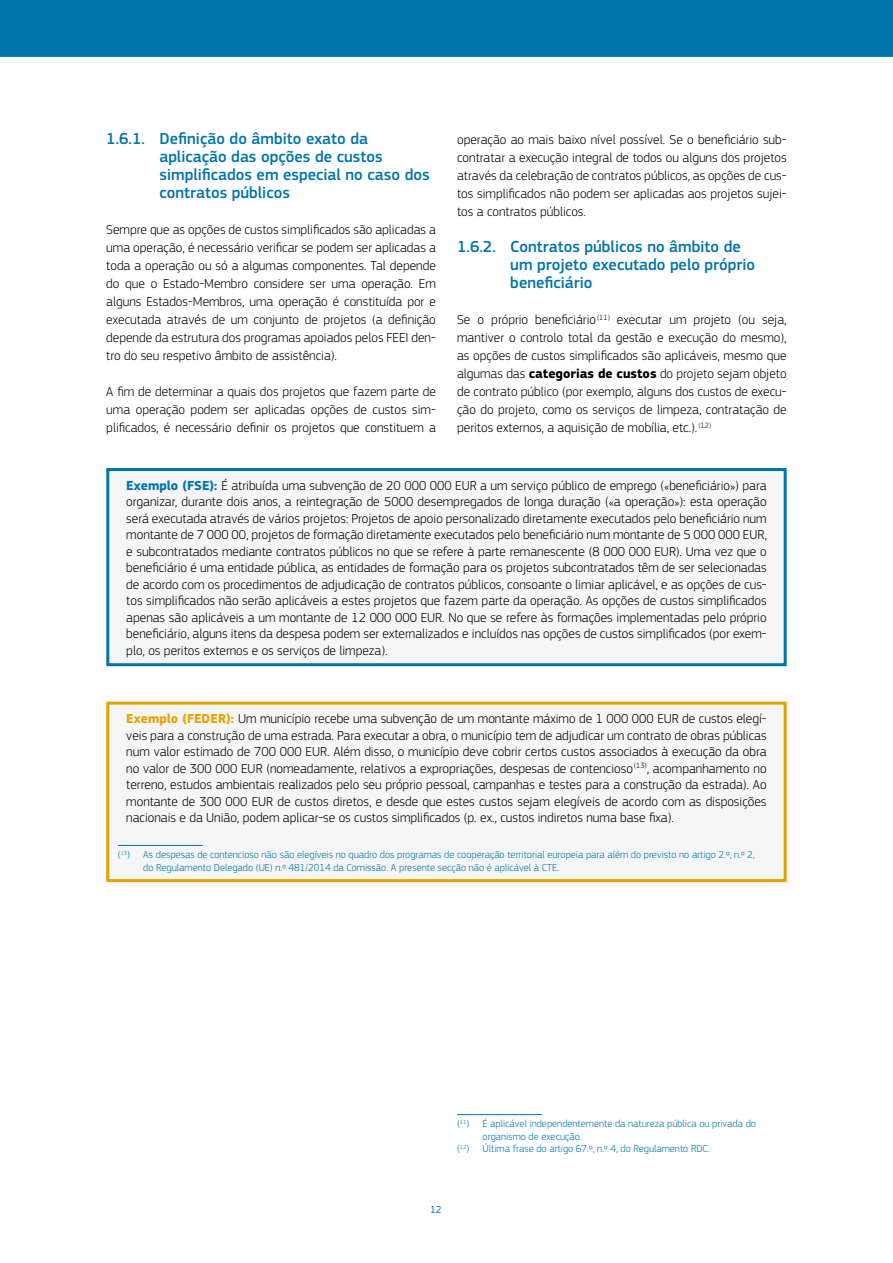
<style>
.page{position:relative;width:893px;height:1263px;background:#fff}
.page>*{position:absolute;margin:0;border:0;box-sizing:border-box;transform-origin:0 0}
.t1{font:500 16.5px/18px "EC Square Sans Pro";color:#0074ac}
.Box_Body{font:300 13.5px/16.5px "EC Square Sans Pro";color:#000;text-align:justify}
.Body{font:300 13.5px/18px "EC Square Sans Pro";color:#000;text-align:justify}
.t2{font:300 10.5px/12.6px "EC Square Sans Pro";color:#0074ac}
.t3{font:10.5px "EC Square Sans Pro";color:#0074ac}
.s1{font-weight:700}
.s2{font-weight:700;color:#0074ac}
.s3{font-weight:700;color:#e6a200}
</style>
<div class="page">
<div style="left:0;top:0;width:893px;height:57px;background:#0074ac"></div>
<hr style="left:457px;top:1114px;width:85px;height:1px;background:#0074ac">
<div style="left:108px;top:470px;width:677px;height:195px;background:#f6f6f6"></div>
<div style="left:106px;top:468px;width:681px;height:198px;border:3px solid #0074ac"></div>
<div style="left:108px;top:703px;width:677px;height:178px;background:#f6f6f6"></div>
<hr style="left:118px;top:845px;width:85px;height:1px;background:#0074ac">
<div style="left:106px;top:702px;width:681px;height:180px;border:3px solid #e6a200"></div>
<p class="t1" style="left:159px;top:130px;width:272px;text-indent:-53px">1.6.1. Definição do âmbito exato da aplicação das opções de custos simplificados em especial no caso dos contratos públicos</p>
<p class="Body" style="left:106px;top:220px;width:331px">Sempre que as opções de custos simplificados são aplicadas a uma operação, é necessário verificar se podem ser aplicadas a toda a operação ou só a algumas componentes. Tal depende do que o Estado-Membro considere ser uma operação. Em alguns Estados-Membros, uma operação é constituída por e executada através de um conjunto de projetos (a definição depende da estrutura dos programas apoiados pelos FEEI den&shy;tro do seu respetivo âmbito de assistência).</p>
<p class="Body" style="left:106px;top:382px;width:331px">A fim de determinar a quais dos projetos que fazem parte de uma operação podem ser aplicadas opções de custos sim&shy;plificados, é necessário definir os projetos que constituem a</p>
<p class="Body" style="left:457px;top:130px;width:331px">operação ao mais baixo nível possível. Se o beneficiário sub&shy;contratar a execução integral de todos ou alguns dos projetos através da celebração de contratos públicos, as opções de cus&shy;tos simplificados não podem ser aplicadas aos projetos sujei&shy;tos a contratos públicos.</p>
<p class="t1" style="left:510px;top:238px;width:246px;text-indent:-53px">1.6.2. Contratos públicos no âmbito de um projeto executado pelo próprio beneficiário</p>
<p class="Body" style="left:457px;top:310px;width:331px">Se o próprio beneficiário<sup>(11)</sup> executar um projeto (ou seja, mantiver o controlo total da gestão e execução do mesmo), as opções de custos simplificados são aplicáveis, mesmo que algumas das <span class="s1">categorias de custos</span> do projeto sejam objeto de contrato público (por exemplo, alguns dos custos de execu&shy;ção do projeto, como os serviços de limpeza, contratação de peritos externos, a aquisição de mobília, etc.).<sup>(12)</sup></p>
<p class="Box_Body" style="left:126px;top:477px;width:642px"><span class="s2">Exemplo (FSE):</span> É atribuída uma subvenção de 20 000 000 EUR a um serviço público de emprego («beneficiário») para organizar, durante dois anos, a reintegração de 5000 desempregados de longa duração («a operação»): esta operação será executada através de vários projetos: Projetos de apoio personalizado diretamente executados pelo beneficiário num montante de 7 000 00, projetos de formação diretamente executados pelo beneficiário num montante de 5 000 000 EUR, e subcontratados mediante contratos públicos no que se refere à parte remanescente (8 000 000 EUR). Uma vez que o beneficiário é uma entidade pública, as entidades de formação para os projetos subcontratados têm de ser selecionadas de acordo com os procedimentos de adjudicação de contratos públicos, consoante o limiar aplicável, e as opções de cus&shy;tos simplificados não serão aplicáveis a estes projetos que fazem parte da operação. As opções de custos simplificados apenas são aplicáveis a um montante de 12 000 000 EUR. No que se refere às formações implementadas pelo próprio beneficiário, alguns itens da despesa podem ser externalizados e incluídos nas opções de custos simplificados (por exem&shy;plo, os peritos externos e os serviços de limpeza).</p>
<p class="Box_Body" style="left:126px;top:710px;width:642px"><span class="s3">Exemplo (FEDER):</span> Um município recebe uma subvenção de um montante máximo de 1 000 000 EUR de custos elegí&shy;veis para a construção de uma estrada. Para executar a obra, o município tem de adjudicar um contrato de obras públicas num valor estimado de 700 000 EUR. Além disso, o município deve cobrir certos custos associados à execução da obra no valor de 300 000 EUR (nomeadamente, relativos a expropriações, despesas de contencioso<sup>(13)</sup>, acompanhamento no terreno, estudos ambientais realizados pelo seu próprio pessoal, campanhas e testes para a construção da estrada). Ao montante de 300 000 EUR de custos diretos, e desde que estes custos sejam elegíveis de acordo com as disposições nacionais e da União, podem aplicar-se os custos simplificados (p. ex., custos indiretos numa base fixa).</p>
<p class="t2" style="left:143px;top:848px;width:613px;text-indent:-26px">(<sup>13</sup>) As despesas de contencioso não são elegíveis no quadro dos programas de cooperação territorial europeia para além do previsto no artigo 2.º, n.º 2, do Regulamento Delegado (UE) n.º 481/2014 da Comissão. A presente secção não é aplicável à CTE.</p>
<p class="t2" style="left:483px;top:1117px;width:275px;text-indent:-26px">(<sup>11</sup>) É aplicável independentemente da natureza pública ou privada do organismo de execução.</p>
<p class="t2" style="left:457px;top:1142px;width:254px">(<sup>12</sup>) Última frase do artigo 67.º, n.º 4, do Regulamento RDC.</p>
<p class="t3" style="left:430px;top:1203px;width:13px">12</p>
</div>
